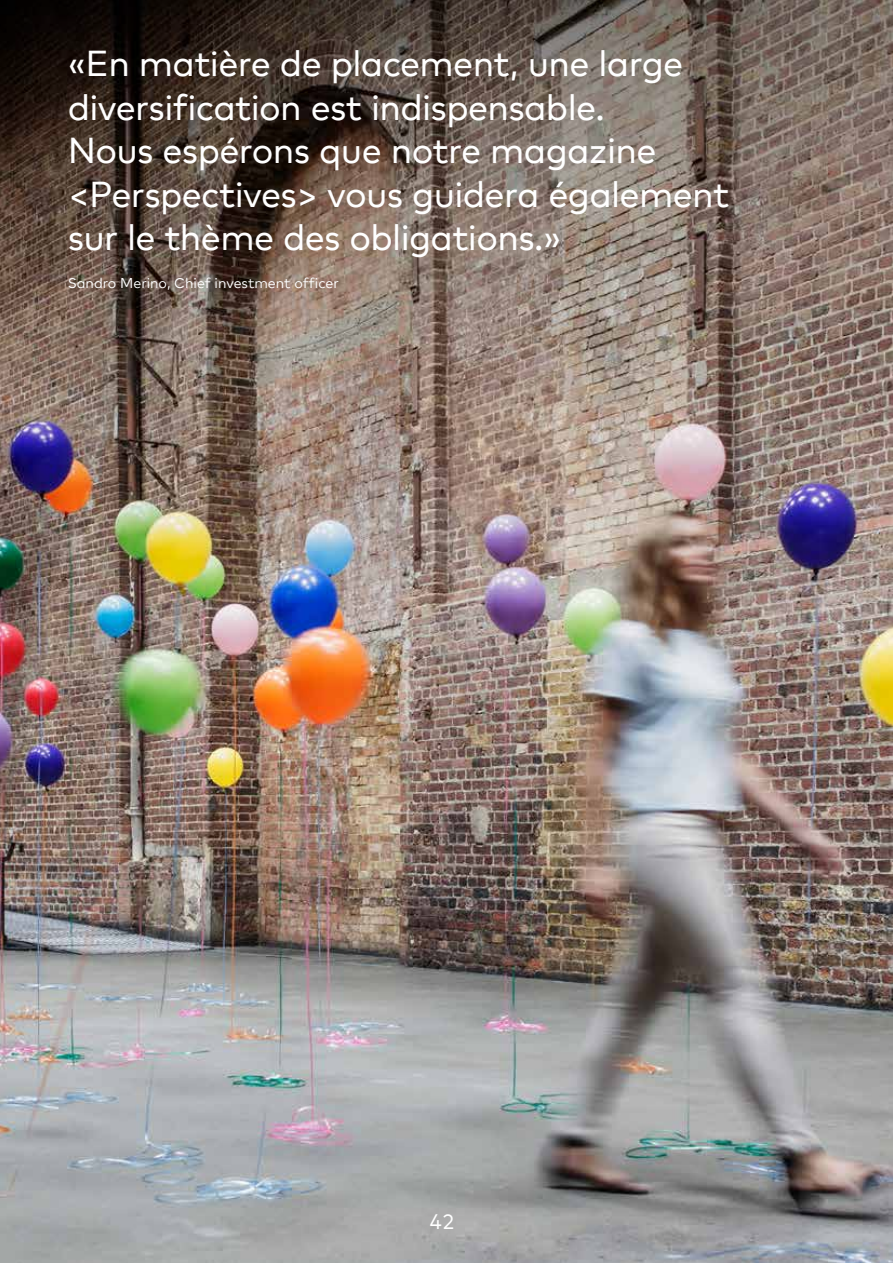
<style>
.page{position:relative;width:893px;height:1263px;background:#fff}
.page>*{position:absolute;margin:0;border:0;box-sizing:border-box;transform-origin:0 0}
.t1{font:36px/43.5px "Cler Mark Headline";color:#fff}
.t2{font:21px "Cler Mark Text";color:#fff}
.t3{font:14.25px "Cler Mark Text";color:#fff}
</style>
<div class="page">
<img style="left:0;top:488px;width:893px;height:775px">
<svg style="left:0;top:0;width:893px;height:488px;background:#77665d"></svg>
<p class="t1" style="left:68px;top:39px;width:662px">«En matière de placement, une large diversification est indispensable.<br>Nous espérons que notre magazine &lt;Perspectives&gt; vous guidera également sur le thème des obligations.»</p>
<p class="t3" style="left:68px;top:272px;width:272px">Sandro Merino, Chief investment officer</p>
<p class="t2" style="left:430px;top:1206px;width:27px">42</p>
</div>
